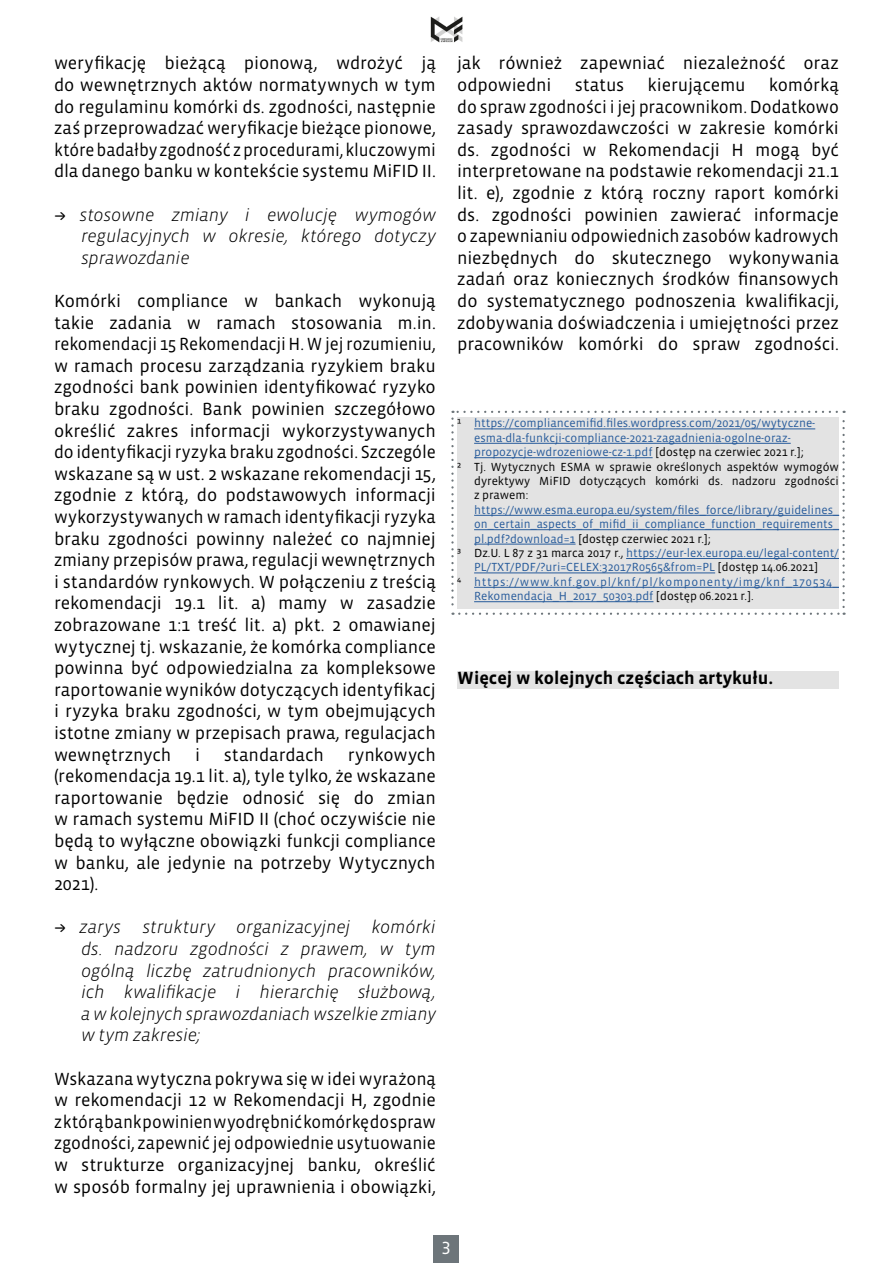
<style>
.page{position:relative;width:893px;height:1263px;background:#fff}
.page>*{position:absolute;margin:0;border:0;box-sizing:border-box;transform-origin:0 0}
.t1{font:18px/21.6px "Vista Sans OTCE";letter-spacing:-.005em;color:#000;text-align:justify}
.t2{font:italic 300 18px/21.6px "Vista Sans OTCE";letter-spacing:-.01em;color:#000;text-align:justify}
.t3{font:700 18px "Vista Sans OTCE";color:#000}
.t4{font:18px "Vista Sans OTCE";color:#fff}
.t5{font:12px "Vista Sans OTCE";color:#275b9b}
.t6{font:12px "Vista Sans OTCE";color:#000}
.t7{font:12px "Vista Sans OTCE";letter-spacing:.06em;color:#275b9b}
.s1{color:#000}
.s2{color:#275b9b}
</style>
<div class="page">
<div style="left:434px;top:1235px;width:25px;height:28px;background:#6d757a"></div>
<img style="left:430px;top:16px;width:33px;height:27px">
<div style="left:457px;top:672px;width:382px;height:17px;background:#e3e3e3"></div>
<svg style="left:451px;top:411px;width:394px;height:204px;background:#dedfe1"></svg>
<p class="t1" style="left:54px;top:52px;width:383px">weryfikację bieżącą pionową, wdrożyć ją do wewnętrznych aktów normatywnych w tym do regulaminu komórki ds. zgodności, następnie zaś przeprowadzać weryfikacje bieżące pionowe, które badałby zgodność z procedurami, kluczowymi dla danego banku w kontekście systemu MiFID II.</p>
<p class="t2" style="left:80px;top:203px;width:358px">stosowne zmiany i ewolucję wymogów regulacyjnych w okresie, którego dotyczy sprawozdanie</p>
<p class="t1" style="left:54px;top:290px;width:383px">Komórki compliance w bankach wykonują takie zadania w ramach stosowania m.in. rekomendacji 15 Rekomendacji H. W jej rozumieniu, w ramach procesu zarządzania ryzykiem braku zgodności bank powinien identyfikować ryzyko braku zgodności. Bank powinien szczegółowo określić zakres informacji wykorzystywanych do identyfikacji ryzyka braku zgodności. Szczególe wskazane są w ust. 2 wskazane rekomendacji 15, zgodnie z którą, do podstawowych informacji wykorzystywanych w ramach identyfikacji ryzyka braku zgodności powinny należeć co najmniej zmiany przepisów prawa, regulacji wewnętrznych i standardów rynkowych. W połączeniu z treścią rekomendacji 19.1 lit. a) mamy w zasadzie zobrazowane 1:1 treść lit. a) pkt. 2 omawianej wytycznej tj. wskazanie, że komórka compliance powinna być odpowiedzialna za kompleksowe raportowanie wyników dotyczących identyfikacj i ryzyka braku zgodności, w tym obejmujących istotne zmiany w przepisach prawa, regulacjach wewnętrznych</p>
<p class="t1" style="left:54px;top:743px;width:383px;text-indent:294px">rynkowych (rekomendacja 19.1 lit. a), tyle tylko, że wskazane raportowanie będzie odnosić się do zmian w ramach systemu MiFID II (choć oczywiście nie będą to wyłączne obowiązki funkcji compliance w banku, ale jedynie na potrzeby Wytycznych 2021).</p>
<p class="t2" style="left:80px;top:916px;width:358px">zarys struktury organizacyjnej komórki ds. nadzoru zgodności z prawem, w tym ogólną liczbę zatrudnionych pracowników, ich kwalifikacje i hierarchię służbową, a w kolejnych sprawozdaniach wszelkie zmiany w tym zakresie;</p>
<p class="t1" style="left:54px;top:1067px;width:383px">Wskazana wytyczna pokrywa się w idei wyrażoną w rekomendacji 12 w Rekomendacji H, zgodnie z którą bank powinien wyodrębnić komórkę do spraw zgodności, zapewnić jej odpowiednie usytuowanie w strukturze organizacyjnej banku, określić w sposób formalny jej uprawnienia i obowiązki,</p>
<p class="t1" style="left:195px;top:743px;width:7px">i</p>
<p class="t1" style="left:224px;top:743px;width:102px">standardach</p>
<p class="t1" style="left:457px;top:52px;width:383px">jak również zapewniać niezależność oraz odpowiedni</p>
<p class="t1" style="left:457px;top:74px;width:383px;text-indent:312px">komórką do spraw zgodności i jej pracownikom. Dodatkowo zasady sprawozdawczości w zakresie komórki ds. zgodności w Rekomendacji H mogą być interpretowane na podstawie rekomendacji 21.1 lit. e), zgodnie z którą roczny raport komórki ds. zgodności powinien zawierać informacje o zapewnianiu odpowiednich zasobów kadrowych niezbędnych do skutecznego wykonywania zadań oraz koniecznych środków finansowych do systematycznego podnoszenia kwalifikacji, zdobywania doświadczenia i umiejętności przez pracowników komórki do spraw zgodności.</p>
<p class="t1" style="left:575px;top:74px;width:51px">status</p>
<p class="t1" style="left:648px;top:74px;width:99px">kierującemu</p>
<p class="t5" style="left:457px;top:416px;width:360px"><span class="s1">1</span> https://compliancemifid.files.wordpress.com/2021/05/wytyczne-</p>
<p class="t5" style="left:474px;top:431px;width:318px">esma-dla-funkcji-compliance-2021-zagadnienia-ogolne-oraz-</p>
<p class="t5" style="left:474px;top:445px;width:331px">propozycje-wdrozeniowe-cz-1.pdf <span class="s1">[dostęp na czerwiec 2021 r.];</span></p>
<p class="t6" style="left:457px;top:460px;width:383px">2 Tj. Wytycznych ESMA w sprawie określonych aspektów wymogów</p>
<p class="t6" style="left:474px;top:474px;width:366px">dyrektywy MiFID dotyczących komórki ds. nadzoru zgodności</p>
<p class="t6" style="left:474px;top:488px;width:56px">z prawem:</p>
<p class="t5" style="left:474px;top:503px;width:366px">https://www.esma.europa.eu/system/files_force/library/guidelines_</p>
<p class="t5" style="left:474px;top:517px;width:366px">on_certain_aspects_of_mifid_ii_compliance_function_requirements_</p>
<p class="t6" style="left:474px;top:532px;width:238px"><span class="s2">pl.pdf?download=1</span> [dostęp czerwiec 2021 r.];</p>
<p class="t5" style="left:457px;top:546px;width:383px"><span class="s1">3 Dz.U. L 87 z 31 marca 2017 r.,</span> https://eur-lex.europa.eu/legal-content/</p>
<p class="t5" style="left:474px;top:560px;width:346px">PL/TXT/PDF/?uri=CELEX:32017R0565&amp;from=PL <span class="s1">[dostęp 14.06.2021]</span></p>
<p class="t7" style="left:457px;top:575px;width:383px"><span class="s1">4</span> https://www.knf.gov.pl/knf/pl/komponenty/img/knf_170534_</p>
<p class="t5" style="left:474px;top:589px;width:281px">Rekomendacja_H_2017_50303.pdf <span class="s1">[dostęp 06.2021 r.].</span></p>
<p class="t3" style="left:457px;top:667px;width:318px">Więcej w kolejnych częściach artykułu.</p>
<p class="t4" style="left:442px;top:1238px;width:10px">3</p>
</div>
